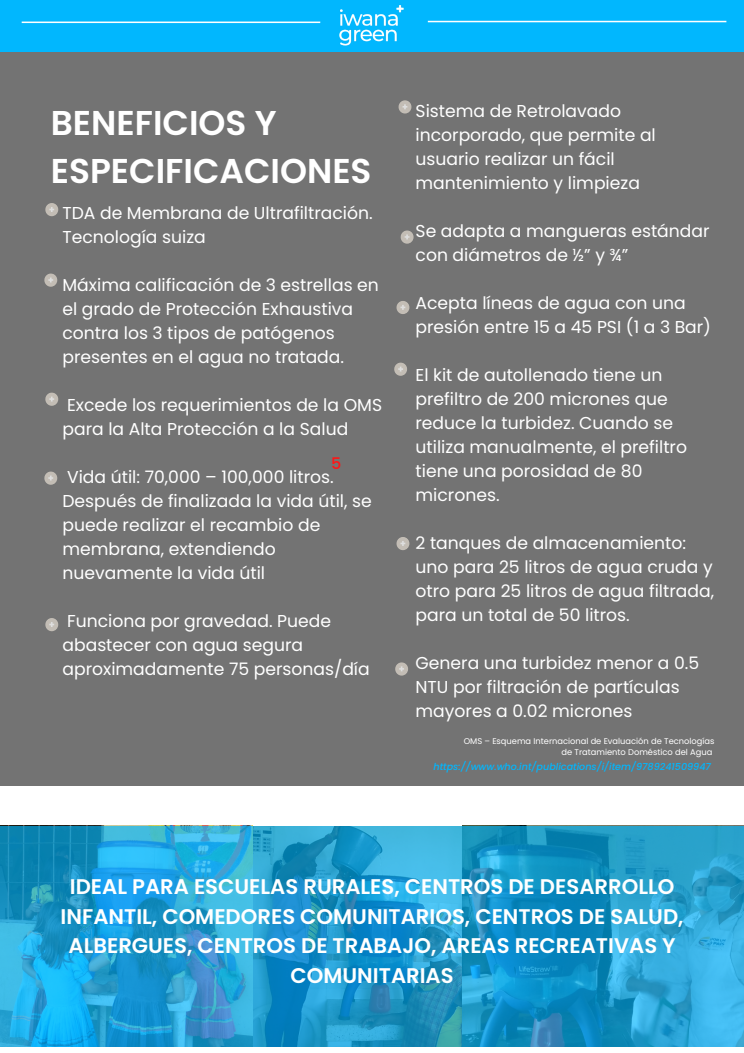
<style>
.page{position:relative;width:744px;height:1053px;background:#fff}
.page>*{position:absolute;margin:0;border:0;box-sizing:border-box;transform-origin:0 0}
.t1{font:600 34.4px/48px "Poppins";color:#fff}
.t2{font:600 21.2px/29.4px "Poppins";color:#fff;text-align:center}
.t3{font:17.2px/24px "Poppins";color:#fff}
.t4{font:500 16px "Poppins";color:#ff1616}
.t5{font:italic 500 9.6px "Poppins";color:#01b7fe}
.t6{font:8.32px/11.4px "Poppins";color:#fff;text-align:right}
</style>
<div class="page">
<div style="left:0;top:52px;width:744px;height:733px;background:#737373"></div>
<svg style="left:399px;top:100px;width:12px;height:13px"></svg>
<svg style="left:401px;top:230px;width:13px;height:14px"></svg>
<svg style="left:397px;top:301px;width:12px;height:13px"></svg>
<svg style="left:394px;top:362px;width:13px;height:14px"></svg>
<svg style="left:397px;top:537px;width:12px;height:13px"></svg>
<svg style="left:45px;top:203px;width:13px;height:13px"></svg>
<svg style="left:44px;top:273px;width:13px;height:14px"></svg>
<svg style="left:45px;top:392px;width:13px;height:14px"></svg>
<svg style="left:44px;top:471px;width:13px;height:13px"></svg>
<svg style="left:45px;top:618px;width:13px;height:13px"></svg>
<svg style="left:395px;top:662px;width:13px;height:13px"></svg>
<svg style="left:0;top:825px;width:744px;height:221px;background:#219bce"></svg>
<div style="left:0;top:0;width:744px;height:52px;background:#01b7fe"></div>
<img style="left:339px;top:5px;width:65px;height:41px">
<hr style="left:22px;top:22px;width:298px;height:1px;background:#fff">
<hr style="left:428px;top:21px;width:298px;height:1px;background:#fff">
<h1 class="t1" style="left:51px;top:99px;width:322px">BENEFICIOS Y<br>ESPECIFICACIONES</h1>
<p class="t3" style="left:62px;top:201px;width:312px">TDA de Membrana de Ultrafiltración.<br>Tecnología suiza</p>
<p class="t3" style="left:62px;top:273px;width:318px">Máxima calificación de 3 estrellas en el grado de Protección Exhaustiva contra los 3 tipos de patógenos presentes en el agua no tratada.</p>
<p class="t3" style="left:62px;top:393px;width:321px">Excede los requerimientos de la OMS para la Alta Protección a la Salud</p>
<p class="t3" style="left:62px;top:465px;width:311px">Vida útil: 70,000 – 100,000 litros.<br>Después de finalizada la vida útil, se puede realizar el recambio de membrana, extendiendo nuevamente la vida útil</p>
<p class="t3" style="left:62px;top:609px;width:309px">Funciona por gravedad. Puede abastecer con agua segura aproximadamente 75 personas/día</p>
<p class="t4" style="left:331px;top:452px;width:12px">5</p>
<p class="t3" style="left:416px;top:99px;width:242px">Sistema de Retrolavado incorporado, que permite al usuario realizar un fácil mantenimiento y limpieza</p>
<p class="t3" style="left:416px;top:219px;width:296px">Se adapta a mangueras estándar con diámetros de ½” y ¾”</p>
<p class="t3" style="left:416px;top:291px;width:297px">Acepta líneas de agua con una presión entre 15 a 45 PSI (1 a 3 Bar)</p>
<p class="t3" style="left:416px;top:363px;width:273px">El kit de autollenado tiene un prefiltro de 200 micrones que reduce la turbidez. Cuando se utiliza manualmente, el prefiltro tiene una porosidad de 80 micrones.</p>
<p class="t3" style="left:416px;top:531px;width:300px">2 tanques de almacenamiento: uno para 25 litros de agua cruda y otro para 25 litros de agua filtrada, para un total de 50 litros.</p>
<p class="t3" style="left:416px;top:651px;width:285px">Genera una turbidez menor a 0.5<br>NTU por filtración de partículas mayores a 0.02 micrones</p>
<p class="t6" style="left:464px;top:735px;width:252px">OMS – Esquema Internacional de Evaluación de Tecnologías de Tratamiento Doméstico del Agua</p>
<p class="t5" style="left:433px;top:759px;width:279px">https://www.who.int/publications/i/item/9789241509947</p>
<p class="t2" style="left:61px;top:872px;width:624px">IDEAL PARA ESCUELAS RURALES, CENTROS DE DESARROLLO INFANTIL, COMEDORES COMUNITARIOS, CENTROS DE SALUD, ALBERGUES, CENTROS DE TRABAJO, AREAS RECREATIVAS Y COMUNITARIAS</p>
</div>
